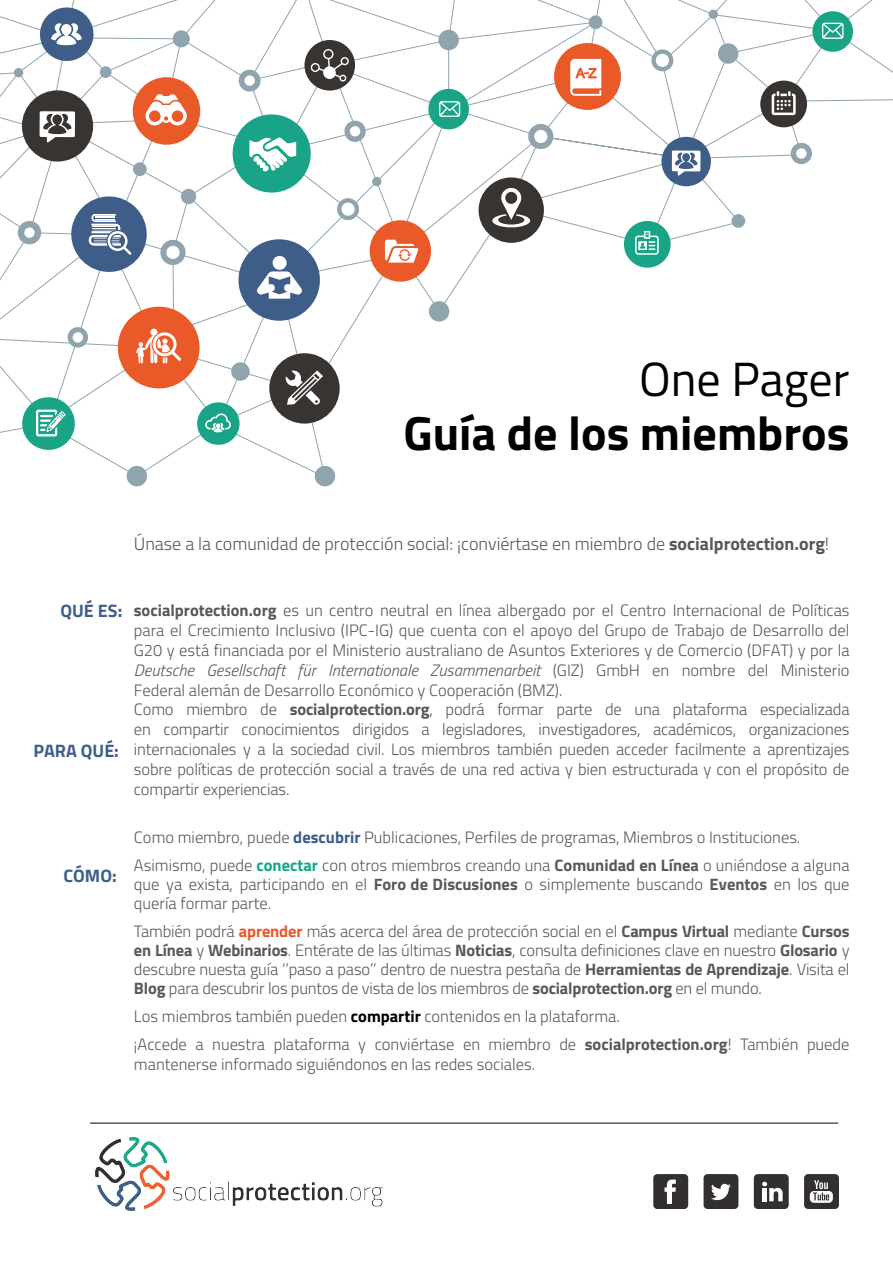
<style>
.page{position:relative;width:893px;height:1263px;background:#fff}
.page>*{position:absolute;margin:0;border:0;box-sizing:border-box;transform-origin:0 0}
.t1{font:700 48px "Titillium";color:#000}
.t2{font:48px "Titillium";color:#000}
.t3{font:300 18px "Titillium";color:#57585b}
.t4{font:700 18px "Titillium";color:#3e5f8a}
.t5{font:300 16.5px/19.8px "Titillium";color:#57585b}
.s1{font-weight:700}
.s2{font-style:italic}
.s3{font-weight:700;color:#3c5d88}
.s4{font-weight:700;color:#17a588}
.s5{font-weight:700;color:#e95927}
.s6{font-weight:700;color:#000}
</style>
<div class="page">
<div style="left:127px;top:466px;width:20px;height:20px;background:#90a4ae;border-radius:50%"></div>
<div style="left:315px;top:466px;width:20px;height:20px;background:#90a4ae;border-radius:50%"></div>
<svg style="left:0;top:0;width:893px;height:479px"></svg>
<div style="left:653px;top:1174px;width:35px;height:35px;background:#332f2f;border-radius:4px"></div>
<svg style="left:664px;top:1179px;width:12px;height:25px"></svg>
<div style="left:704px;top:1174px;width:34px;height:35px;background:#332f2f;border-radius:4px"></div>
<svg style="left:711px;top:1184px;width:20px;height:16px"></svg>
<div style="left:804px;top:1174px;width:35px;height:35px;background:#332f2f;border-radius:4px"></div>
<svg style="left:810px;top:1180px;width:23px;height:23px"></svg>
<div style="left:754px;top:1174px;width:35px;height:35px;background:#332f2f;border-radius:4px"></div>
<svg style="left:762px;top:1182px;width:21px;height:19px"></svg>
<div style="left:762px;top:1188px;width:5px;height:13px;background:#fff"></div>
<hr style="left:90px;top:1122px;width:748px;height:2px;background:#58595b">
<img style="left:95px;top:1137px;width:288px;height:73px">
<h1 class="t2" style="left:639px;top:344px;width:212px">One Pager</h1>
<h1 class="t1" style="left:403px;top:396px;width:448px">Guía de los miembros</h1>
<p class="t3" style="left:134px;top:531px;width:697px">Únase a la comunidad de protección social: ¡conviértase en miembro de <span class="s1">socialprotection.org</span>!</p>
<p class="t4" style="left:60px;top:597px;width:63px">QUÉ ES:</p>
<p class="t4" style="left:33px;top:737px;width:87px">PARA QUÉ:</p>
<p class="t4" style="left:63px;top:862px;width:55px">CÓMO:</p>
<p class="t5" style="left:134px;top:600px;width:717px"><span class="s1">socialprotection.org</span> es un centro neutral en línea albergado por el Centro Internacional de Políticas para el Crecimiento Inclusivo (IPC-IG) que cuenta con el apoyo del Grupo de Trabajo de Desarrollo del G20 y está financiada por el Ministerio australiano de Asuntos Exteriores y de Comercio (DFAT) y por la <span class="s2">Deutsche Gesellschaft für Internationale Zusammenarbeit</span> (GIZ) GmbH en nombre del Ministerio Federal alemán de Desarrollo Económico y Cooperación (BMZ).<br>Como miembro de <span class="s1">socialprotection.org</span>, podrá formar parte de una plataforma especializada en compartir conocimientos dirigidos a legisladores, investigadores, académicos, organizaciones internacionales y a la sociedad civil. Los miembros también pueden acceder facilmente a aprentizajes sobre políticas de protección social a través de una red activa y bien estructurada y con el propósito de compartir experiencias.</p>
<p class="t5" style="left:134px;top:822px;width:717px;line-height:28.3px">Como miembro, puede <span class="s3">descubrir</span> Publicaciones, Perfiles de programas, Miembros o Instituciones.<br>Asimismo, puede <span class="s4">conectar</span> con otros miembros creando una <span class="s1">Comunidad en Línea</span> o uniéndose a alguna</p>
<p class="t5" style="left:134px;top:874px;width:717px;line-height:18.8px">que ya exista, participando en el <span class="s1">Foro de Discusiones</span> o simplemente buscando <span class="s1">Eventos</span> en los que quería formar parte.</p>
<p class="t5" style="left:134px;top:921px;width:717px;line-height:19px;text-align:justify">También podrá <span class="s5">aprender</span> más acerca del área de protección social en el <span class="s1">Campus Virtual</span> mediante <span class="s1">Cursos en Línea</span> y <span class="s1">Webinarios</span>. Entérate de las últimas <span class="s1">Noticias</span>, consulta definiciones clave en nuestro <span class="s1">Glosario</span> y descubre nuesta guía ‘’paso a paso’’ dentro de nuestra pestaña de <span class="s1">Herramientas de Aprendizaje</span>. Visita el <span class="s1">Blog</span> para descubrir los puntos de vista de los miembros de <span class="s1">socialprotection.org</span> en el mundo.</p>
<p class="t5" style="left:134px;top:1001px;width:717px;line-height:28.3px">Los miembros también pueden <span class="s6">compartir</span> contenidos en la plataforma.<br>¡Accede a nuestra plataforma y conviértase en miembro de <span class="s1">socialprotection.org</span>! También puede</p>
<p class="t5" style="left:134px;top:1054px;width:403px">mantenerse informado siguiéndonos en las redes sociales.</p>
</div>
